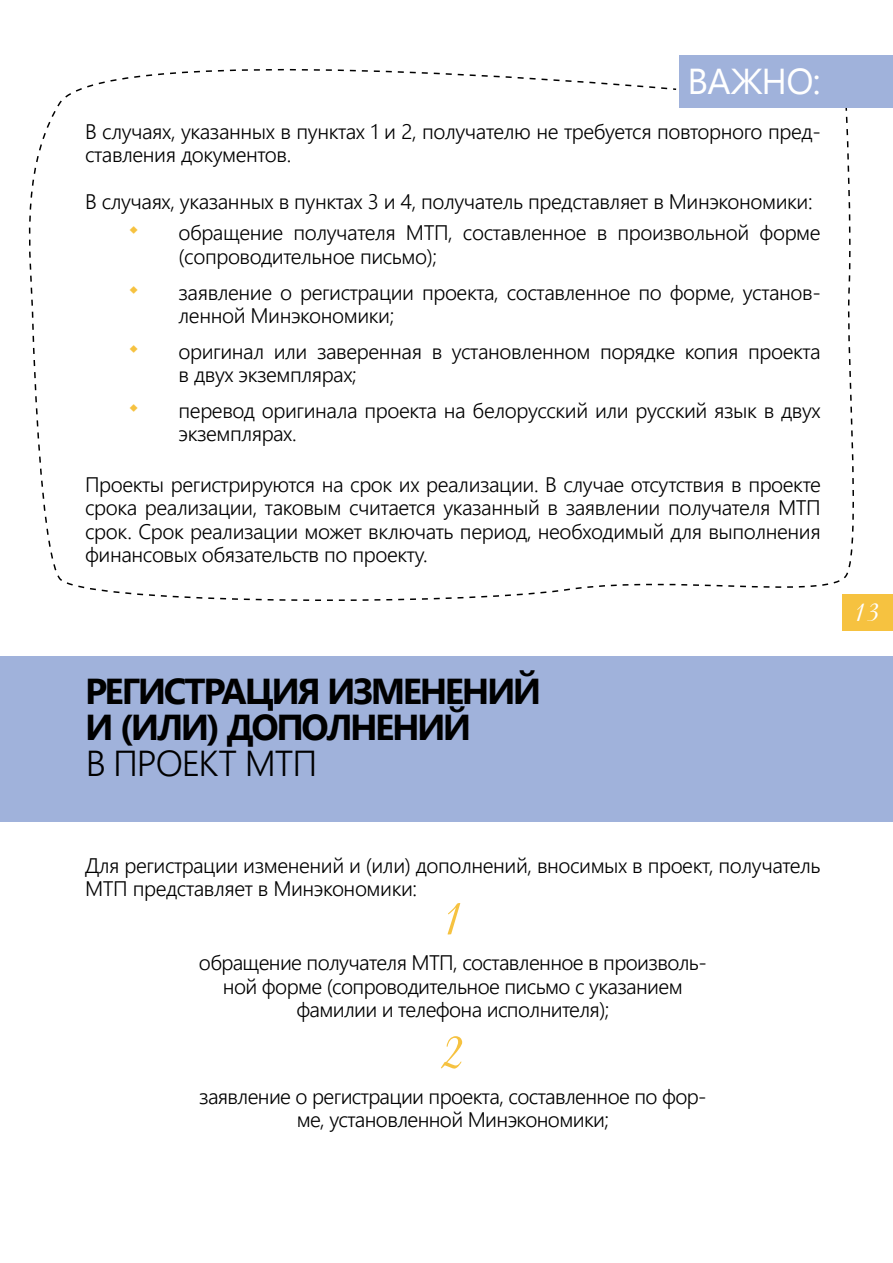
<style>
.page{position:relative;width:893px;height:1263px;background:#fff}
.page>*{position:absolute;margin:0;border:0;box-sizing:border-box;transform-origin:0 0}
.t1{font:54px "Amsterdamvp";color:#f6c240}
.t2{font:700 36px/36px "Segoe UI";letter-spacing:-.07em;color:#000}
.t3{font:300 36px "Segoe UI";color:#000}
.t4{font:36px "Segoe UI";color:#fff}
.t5{font:30px "Amsterdamvp";color:#fff}
.t6{font:300 21px/23.2px "Segoe UI";letter-spacing:-.02em;color:#000}
</style>
<div class="page">
<svg style="left:87px;top:68px;width:569px;height:19px"></svg>
<svg style="left:28px;top:193px;width:3px;height:101px"></svg>
<svg style="left:113px;top:592px;width:442px;height:9px"></svg>
<svg style="left:851px;top:383px;width:3px;height:173px"></svg>
<svg style="left:31px;top:87px;width:820px;height:505px"></svg>
<div style="left:0;top:656px;width:893px;height:166px;background:#a0b2db"></div>
<div style="left:679px;top:55px;width:214px;height:52px;background:#a0b2db"></div>
<div style="left:842px;top:594px;width:51px;height:37px;background:#f6c240"></div>
<svg style="left:130px;top:226px;width:8px;height:8px"></svg>
<svg style="left:130px;top:285px;width:8px;height:8px"></svg>
<svg style="left:130px;top:344px;width:8px;height:8px"></svg>
<svg style="left:130px;top:404px;width:8px;height:8px"></svg>
<h2 class="t4" style="left:688px;top:56px;width:135px">Важно:</h2>
<p class="t6" style="left:85px;top:119px;width:737px">В случаях, указанных в пунктах 1 и 2, получателю не требуется повторного пред&shy;ставления документов.</p>
<p class="t6" style="left:179px;top:185px;width:644px;line-height:31.8px;text-indent:-94px">В случаях, указанных в пунктах 3 и 4, получатель представляет в Минэкономики: обращение получателя МТП, составленное в произвольной форме</p>
<p class="t6" style="left:179px;top:237px;width:644px;line-height:36px">(сопроводительное письмо);<br>заявление о регистрации проекта, составленное по форме, установ-</p>
<p class="t6" style="left:179px;top:297px;width:644px;line-height:36px">ленной Минэкономики;<br>оригинал или заверенная в установленном порядке копия проекта</p>
<p class="t6" style="left:179px;top:356px;width:644px;line-height:36px">в двух экземплярах;<br>перевод оригинала проекта на белорусский или русский язык в двух</p>
<p class="t6" style="left:179px;top:422px;width:120px">экземплярах.</p>
<p class="t6" style="left:85px;top:472px;width:737px;text-align:justify">Проекты регистрируются на срок их реализации. В случае отсутствия в проекте срока реализации, таковым считается указанный в заявлении получателя МТП срок. Срок реализации может включать период, необходимый для выполнения финансовых обязательств по проекту.</p>
<h2 class="t2" style="left:85px;top:671px;width:452px">Регистрация изм енений и (или) допо</h2>
<h2 class="t2" style="left:326px;top:707px;width:141px">лнений</h2>
<h2 class="t3" style="left:86px;top:734px;width:49px">в проект</h2>
<h2 class="t3" style="left:245px;top:734px;width:74px">МТП</h2>
<p class="t6" style="left:85px;top:853px;width:737px">Для регистрации изменений и (или) дополнений, вносимых в проект, получатель<br>МТП представляет в Минэкономики:</p>
<h1 class="t1" style="left:440px;top:889px;width:27px">1</h1>
<p class="t6" style="left:199px;top:951px;width:509px;text-align:center">обращение получателя МТП, составленное в произволь&shy;ной форме (сопроводительное письмо с указанием фамилии и телефона исполнителя);</p>
<h1 class="t1" style="left:440px;top:1022px;width:27px">2</h1>
<p class="t6" style="left:199px;top:1084px;width:509px;text-align:center">заявление о регистрации проекта, составленное по фор&shy;ме, установленной Минэкономики;</p>
<h3 class="t5" style="left:853px;top:595px;width:29px">13</h3>
</div>
